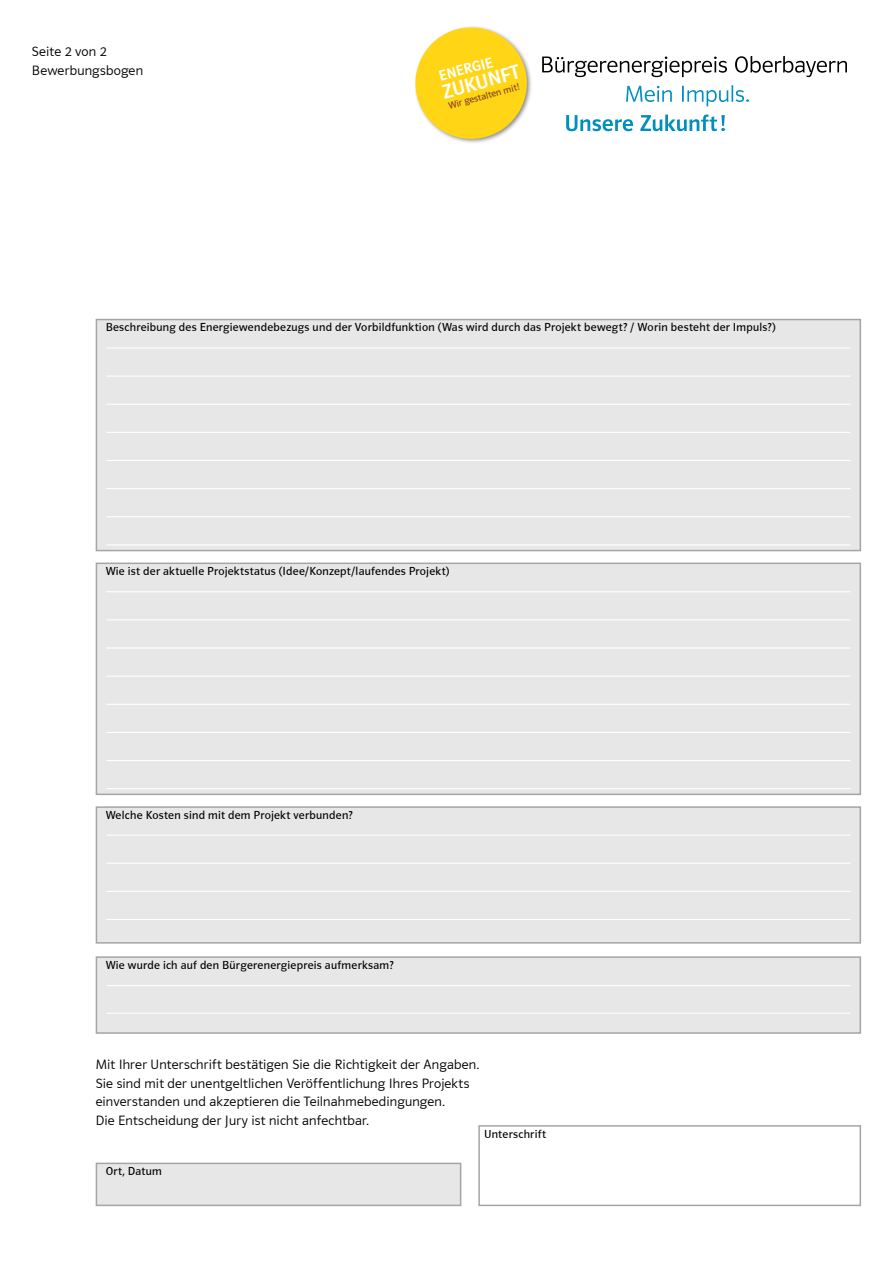
<style>
.page{position:relative;width:893px;height:1263px;background:#fff}
.page>*{position:absolute;margin:0;border:0;box-sizing:border-box;transform-origin:0 0}
.t1{font:20.7px "Polo 22 K Krftg";color:#fff}
.t2{font:15.3px "Polo 22 K Krftg";color:#fff}
.t3{font:13.95px/18.8px "Polo 11 R Leicht";letter-spacing:.015em;color:#000}
.t4{font:12px "Polo 11 R";letter-spacing:.025em;color:#000}
.t5{font:9.9px "Polo 11 K Buch";color:#86401d}
</style>
<div class="page">
<div style="left:96px;top:320px;width:764px;height:230px;background:#e7e7e7"></div>
<div style="left:96px;top:319px;width:765px;height:232px;border:2px solid #a5a5a5"></div>
<div style="left:96px;top:563px;width:764px;height:231px;background:#e7e7e7"></div>
<div style="left:96px;top:562px;width:765px;height:233px;border:2px solid #a5a5a5"></div>
<div style="left:96px;top:1163px;width:365px;height:42px;background:#e7e7e7"></div>
<div style="left:96px;top:1163px;width:365px;height:43px;border:2px solid #a5a5a5"></div>
<div style="left:478px;top:1125px;width:383px;height:81px;border:2px solid #a5a5a5"></div>
<div style="left:96px;top:807px;width:764px;height:136px;background:#e7e7e7"></div>
<div style="left:96px;top:806px;width:765px;height:138px;border:2px solid #a5a5a5"></div>
<div style="left:96px;top:957px;width:764px;height:76px;background:#e7e7e7"></div>
<div style="left:96px;top:956px;width:765px;height:78px;border:2px solid #a5a5a5"></div>
<svg style="left:415px;top:26px;width:432px;height:117px"></svg>
<hr style="left:106px;top:347px;width:744px;height:2px;background:#fff">
<hr style="left:106px;top:376px;width:744px;height:1px;background:#fff">
<hr style="left:106px;top:404px;width:744px;height:1px;background:#fff">
<hr style="left:106px;top:432px;width:744px;height:1px;background:#fff">
<hr style="left:106px;top:460px;width:744px;height:1px;background:#fff">
<hr style="left:106px;top:488px;width:744px;height:1px;background:#fff">
<hr style="left:106px;top:516px;width:744px;height:1px;background:#fff">
<hr style="left:106px;top:544px;width:744px;height:1px;background:#fff">
<hr style="left:106px;top:591px;width:744px;height:1px;background:#fff">
<hr style="left:106px;top:619px;width:744px;height:1px;background:#fff">
<hr style="left:106px;top:647px;width:744px;height:2px;background:#fff">
<hr style="left:106px;top:676px;width:744px;height:1px;background:#fff">
<hr style="left:106px;top:704px;width:744px;height:1px;background:#fff">
<hr style="left:106px;top:732px;width:744px;height:1px;background:#fff">
<hr style="left:106px;top:760px;width:744px;height:1px;background:#fff">
<hr style="left:106px;top:788px;width:744px;height:1px;background:#fff">
<hr style="left:106px;top:834px;width:744px;height:2px;background:#fff">
<hr style="left:106px;top:863px;width:744px;height:1px;background:#fff">
<hr style="left:106px;top:891px;width:744px;height:1px;background:#fff">
<hr style="left:106px;top:919px;width:744px;height:1px;background:#fff">
<hr style="left:106px;top:985px;width:744px;height:1px;background:#fff">
<hr style="left:106px;top:1013px;width:744px;height:1px;background:#fff">
<p class="t3" style="left:32px;top:42px;width:113px">Seite 2 von 2<br>Bewerbungsbogen</p>
<p class="t2" style="left:437px;top:68px;width:57px;rotate:-15deg">energie</p>
<h1 class="t1" style="left:440px;top:81px;width:81px;rotate:-15deg">Zukunft</h1>
<p class="t5" style="left:447px;top:101px;width:75px;rotate:-15deg">Wir gestalten mit!</p>
<p class="t4" style="left:106px;top:321px;width:671px">Beschreibung des Energiewendebezugs und der Vorbildfunktion (Was wird durch das Projekt bewegt? / Worin besteht der Impuls?)</p>
<p class="t4" style="left:106px;top:565px;width:345px">Wie ist der aktuelle Projektstatus (Idee/Konzept/laufendes Projekt)</p>
<p class="t4" style="left:106px;top:809px;width:248px">Welche Kosten sind mit dem Projekt verbunden?</p>
<p class="t4" style="left:106px;top:959px;width:289px">Wie wurde ich auf den Bürgerenergiepreis aufmerksam?</p>
<p class="t3" style="left:96px;top:1055px;width:385px">Mit Ihrer Unterschrift bestätigen Sie die Richtigkeit der Angaben.<br>Sie sind mit der unentgeltlichen Veröffentlichung Ihres Projekts einverstanden und akzeptieren die Teilnahmebedingungen.<br>Die Entscheidung der Jury ist nicht anfechtbar.</p>
<p class="t4" style="left:484px;top:1127px;width:63px">Unterschrift</p>
<p class="t4" style="left:106px;top:1165px;width:58px">Ort, Datum</p>
</div>
